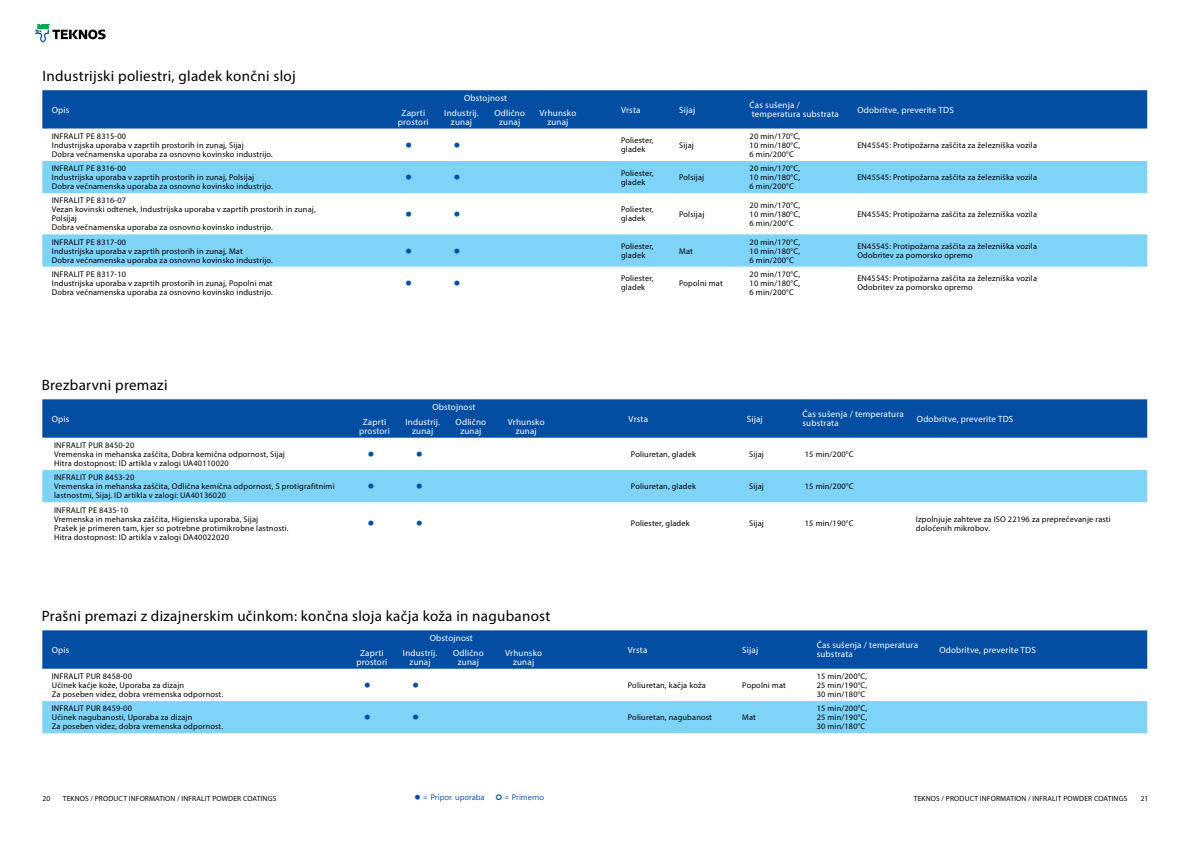
<style>
.page{position:relative;width:1191px;height:842px;background:#fff}
.page>*{position:absolute;margin:0;border:0;box-sizing:border-box;transform-origin:0 0}
.t1{font:15px "Myriad Pro";letter-spacing:.02em;color:#000}
.t2{font:9px/9px "Myriad Pro";letter-spacing:.02em;color:#fff;text-align:center}
.t3{font:8.3px/9px "Myriad Pro";letter-spacing:.02em;color:#000}
.t4{font:8px "Segoe UI Emoji";color:#034ea2}
.t5{font:7.5px "Myriad Pro";letter-spacing:.02em;color:#000}
</style>
<div class="page">
<div style="left:42px;top:90px;width:1105px;height:39px;background:#034ea2"></div>
<svg style="left:42px;top:161px;width:1105px;height:106px;fill:#7ed3f7"></svg>
<div style="left:42px;top:399px;width:1105px;height:39px;background:#034ea2"></div>
<svg style="left:42px;top:502px;width:1105px;height:1px"></svg>
<div style="left:42px;top:630px;width:1105px;height:39px;background:#034ea2"></div>
<svg style="left:42px;top:733px;width:1105px;height:1px"></svg>
<svg style="left:35px;top:24px;width:71px;height:19px"></svg>
<svg style="left:406px;top:175px;width:5px;height:5px"></svg>
<svg style="left:454px;top:175px;width:5px;height:5px"></svg>
<svg style="left:406px;top:211px;width:5px;height:5px"></svg>
<svg style="left:454px;top:211px;width:5px;height:5px"></svg>
<svg style="left:406px;top:248px;width:5px;height:5px"></svg>
<svg style="left:454px;top:248px;width:5px;height:5px"></svg>
<div style="left:42px;top:470px;width:1105px;height:32px;background:#7ed3f7"></div>
<div style="left:42px;top:701px;width:1105px;height:32px;background:#7ed3f7"></div>
<h1 class="t1" style="left:43px;top:66px;width:255px">Industrijski poliestri, gladek končni sloj</h1>
<p class="t2" style="left:52px;top:105px;width:19px">Opis</p>
<p class="t2" style="left:464px;top:93px;width:45px">Obstojnost</p>
<p class="t2" style="left:398px;top:108px;width:32px">Zaprti prostori</p>
<p class="t2" style="left:444px;top:108px;width:36px">Industrij. zunaj</p>
<p class="t2" style="left:494px;top:108px;width:32px">Odlično zunaj</p>
<p class="t2" style="left:539px;top:108px;width:38px">Vrhunsko zunaj</p>
<p class="t2" style="left:621px;top:105px;width:21px">Vrsta</p>
<p class="t2" style="left:679px;top:105px;width:17px">Sijaj</p>
<p class="t2" style="left:749px;top:101px;width:91px;text-align:left">Čas sušenja / temperatura substrata</p>
<p class="t2" style="left:857px;top:105px;width:98px">Odobritve, preverite TDS</p>
<p class="t3" style="left:52px;top:132px;width:222px">INFRALIT PE 8315-00<br>Industrijska uporaba v zaprtih prostorih in zunaj, Sijaj<br>Dobra večnamenska uporaba za osnovno kovinsko industrijo.</p>
<p class="t3" style="left:621px;top:136px;width:34px">Poliester, gladek</p>
<p class="t3" style="left:679px;top:141px;width:16px">Sijaj</p>
<p class="t3" style="left:749px;top:132px;width:52px;text-align:justify">20 min/170°C, 10 min/180°C, 6 min/200°C</p>
<p class="t3" style="left:857px;top:141px;width:181px">EN45545: Protipožarna zaščita za železniška vozila</p>
<p class="t3" style="left:52px;top:164px;width:222px">INFRALIT PE 8316-00<br>Industrijska uporaba v zaprtih prostorih in zunaj, Polsijaj<br>Dobra večnamenska uporaba za osnovno kovinsko industrijo.</p>
<p class="t3" style="left:621px;top:168px;width:34px">Poliester, gladek</p>
<p class="t3" style="left:679px;top:173px;width:27px">Polsijaj</p>
<p class="t3" style="left:749px;top:164px;width:52px;text-align:justify">20 min/170°C, 10 min/180°C, 6 min/200°C</p>
<p class="t3" style="left:857px;top:173px;width:181px">EN45545: Protipožarna zaščita za železniška vozila</p>
<p class="t3" style="left:52px;top:196px;width:265px">INFRALIT PE 8316-07<br>Vezan kovinski odtenek, Industrijska uporaba v zaprtih prostorih in zunaj, Polsijaj<br>Dobra večnamenska uporaba za osnovno kovinsko industrijo.</p>
<p class="t3" style="left:621px;top:205px;width:34px">Poliester, gladek</p>
<p class="t3" style="left:679px;top:209px;width:27px">Polsijaj</p>
<p class="t3" style="left:749px;top:200px;width:52px;text-align:justify">20 min/170°C, 10 min/180°C, 6 min/200°C</p>
<p class="t3" style="left:857px;top:209px;width:181px">EN45545: Protipožarna zaščita za železniška vozila</p>
<p class="t3" style="left:52px;top:237px;width:222px">INFRALIT PE 8317-00<br>Industrijska uporaba v zaprtih prostorih in zunaj, Mat<br>Dobra večnamenska uporaba za osnovno kovinsko industrijo.</p>
<p class="t3" style="left:621px;top:242px;width:34px">Poliester, gladek</p>
<p class="t3" style="left:679px;top:246px;width:15px">Mat</p>
<p class="t3" style="left:749px;top:237px;width:52px;text-align:justify">20 min/170°C, 10 min/180°C, 6 min/200°C</p>
<p class="t3" style="left:857px;top:242px;width:181px">EN45545: Protipožarna zaščita za železniška vozila<br>Odobritev za pomorsko opremo</p>
<p class="t3" style="left:52px;top:269px;width:222px">INFRALIT PE 8317-10<br>Industrijska uporaba v zaprtih prostorih in zunaj, Popolni mat<br>Dobra večnamenska uporaba za osnovno kovinsko industrijo.</p>
<p class="t3" style="left:621px;top:274px;width:34px">Poliester, gladek</p>
<p class="t3" style="left:679px;top:278px;width:45px">Popolni mat</p>
<p class="t3" style="left:749px;top:269px;width:52px;text-align:justify">20 min/170°C, 10 min/180°C, 6 min/200°C</p>
<p class="t3" style="left:857px;top:274px;width:181px">EN45545: Protipožarna zaščita za železniška vozila<br>Odobritev za pomorsko opremo</p>
<h1 class="t1" style="left:42px;top:375px;width:127px">Brezbarvni premazi</h1>
<p class="t2" style="left:52px;top:414px;width:19px">Opis</p>
<p class="t2" style="left:432px;top:402px;width:45px">Obstojnost</p>
<p class="t2" style="left:359px;top:417px;width:32px">Zaprti prostori</p>
<p class="t2" style="left:405px;top:417px;width:36px">Industrij. zunaj</p>
<p class="t2" style="left:455px;top:417px;width:32px">Odlično zunaj</p>
<p class="t2" style="left:508px;top:417px;width:38px">Vrhunsko zunaj</p>
<p class="t2" style="left:628px;top:414px;width:21px">Vrsta</p>
<p class="t2" style="left:747px;top:414px;width:17px">Sijaj</p>
<p class="t2" style="left:802px;top:410px;width:103px;text-align:left">Čas sušenja / temperatura substrata</p>
<p class="t2" style="left:917px;top:414px;width:98px">Odobritve, preverite TDS</p>
<p class="t3" style="left:54px;top:441px;width:232px">INFRALIT PUR 8450-20<br>Vremenska in mehanska zaščita, Dobra kemična odpornost, Sijaj<br>Hitra dostopnost: ID artikla v zalogi UA40110020</p>
<p class="t3" style="left:631px;top:450px;width:67px">Poliuretan, gladek</p>
<p class="t3" style="left:749px;top:450px;width:16px">Sijaj</p>
<p class="t3" style="left:805px;top:450px;width:50px">15 min/200°C</p>
<p class="t3" style="left:54px;top:473px;width:282px">INFRALIT PUR 8453-20<br>Vremenska in mehanska zaščita, Odlična kemična odpornost, S protigrafitnimi lastnostmi, Sijaj. ID artikla v zalogi: UA40136020</p>
<p class="t3" style="left:631px;top:482px;width:67px">Poliuretan, gladek</p>
<p class="t3" style="left:749px;top:482px;width:16px">Sijaj</p>
<p class="t3" style="left:805px;top:482px;width:50px">15 min/200°C</p>
<p class="t3" style="left:54px;top:505px;width:236px">INFRALIT PE 8435-10<br>Vremenska in mehanska zaščita, Higienska uporaba, Sijaj<br>Prašek je primeren tam, kjer so potrebne protimikrobne lastnosti.<br>Hitra dostopnost: ID artikla v zalogi DA40022020</p>
<p class="t3" style="left:631px;top:519px;width:60px">Poliester, gladek</p>
<p class="t3" style="left:749px;top:519px;width:16px">Sijaj</p>
<p class="t3" style="left:805px;top:519px;width:50px">15 min/190°C</p>
<p class="t3" style="left:916px;top:514px;width:196px">Izpolnjuje zahteve za ISO 22196 za preprečevanje rasti določenih mikrobov.</p>
<h1 class="t1" style="left:42px;top:606px;width:510px">Prašni premazi z dizajnerskim učinkom: končna sloja kačja koža in nagubanost</h1>
<p class="t2" style="left:52px;top:645px;width:19px">Opis</p>
<p class="t2" style="left:430px;top:633px;width:45px">Obstojnost</p>
<p class="t2" style="left:356px;top:648px;width:32px">Zaprti prostori</p>
<p class="t2" style="left:403px;top:648px;width:36px">Industrij. zunaj</p>
<p class="t2" style="left:453px;top:648px;width:32px">Odlično zunaj</p>
<p class="t2" style="left:505px;top:648px;width:38px">Vrhunsko zunaj</p>
<p class="t2" style="left:628px;top:645px;width:21px">Vrsta</p>
<p class="t2" style="left:742px;top:645px;width:17px">Sijaj</p>
<p class="t2" style="left:816px;top:641px;width:103px;text-align:left">Čas sušenja / temperatura substrata</p>
<p class="t2" style="left:939px;top:645px;width:98px">Odobritve, preverite TDS</p>
<p class="t3" style="left:52px;top:672px;width:173px">INFRALIT PUR 8458-00<br>Učinek kačje kože, Uporaba za dizajn<br>Za poseben videz, dobra vremenska odpornost.</p>
<p class="t3" style="left:628px;top:681px;width:79px">Poliuretan, kačja koža</p>
<p class="t3" style="left:742px;top:681px;width:45px">Popolni mat</p>
<p class="t3" style="left:816px;top:672px;width:52px;text-align:justify">15 min/200°C, 25 min/190°C, 30 min/180°C</p>
<p class="t3" style="left:52px;top:704px;width:173px">INFRALIT PUR 8459-00<br>Učinek nagubanosti, Uporaba za dizajn<br>Za poseben videz, dobra vremenska odpornost.</p>
<p class="t3" style="left:628px;top:713px;width:86px">Poliuretan, nagubanost</p>
<p class="t3" style="left:742px;top:713px;width:15px">Mat</p>
<p class="t3" style="left:816px;top:704px;width:52px;text-align:justify">15 min/200°C, 25 min/190°C, 30 min/180°C</p>
<p class="t5" style="left:43px;top:793px;width:9px">20</p>
<p class="t5" style="left:63px;top:793px;width:215px">TEKNOS / PRODUCT INFORMATION / INFRALIT POWDER COATINGS</p>
<p class="t5" style="left:914px;top:793px;width:215px">TEKNOS / PRODUCT INFORMATION / INFRALIT POWDER COATINGS</p>
<p class="t5" style="left:1140px;top:793px;width:9px">21</p>
<p class="t4" style="left:444px;top:792px;width:26px">□ ◆ □</p>
</div>
